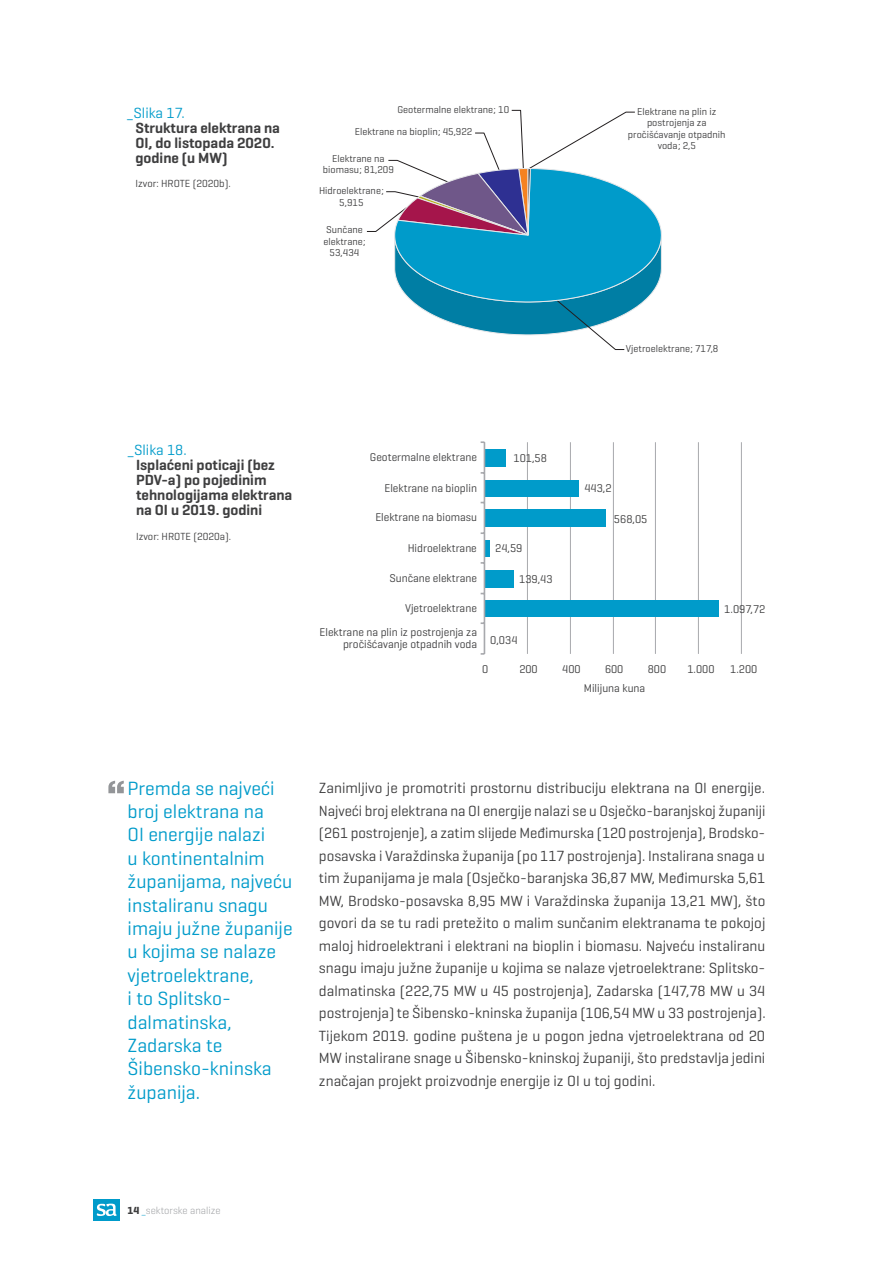
<style>
.page{position:relative;width:893px;height:1263px;background:#fff}
.page>*{position:absolute;margin:0;border:0;box-sizing:border-box;transform-origin:0 0}
.t1{font:19.5px/23.4px "Geogrotesque";color:#009bca}
.t2{font:15px/22.5px "Geogrotesque";color:#3e3e3f;text-align:justify}
.t3{font:600 15px/15px "Geogrotesque";color:#3e3e3f}
.t4{font:15px "Geogrotesque";color:#009bca}
.t5{font:11.4px/12.8px "Geogrotesque";color:#3e3e3f;text-align:right}
.t6{font:10.5px "Geogrotesque";color:#3e3e3f}
.t7{font:300 10.5px "Geogrotesque";color:#9d9fa2}
.t8{font:10.2px/11.4px "Geogrotesque";color:#3e3e3f;text-align:center}
.s1{font-weight:700;color:#3e3e3f}
.s2{color:#009bca}
</style>
<div class="page">
<div style="left:94px;top:1199px;width:26px;height:21px;background:#009bca"></div>
<svg style="left:97px;top:1203px;width:20px;height:13px"></svg>
<svg style="left:366px;top:110px;width:296px;height:240px"></svg>
<hr style="left:527px;top:442px;width:1px;height:212px;background:#a8a9ad">
<hr style="left:570px;top:442px;width:1px;height:212px;background:#a8a9ad">
<hr style="left:613px;top:442px;width:1px;height:212px;background:#a8a9ad">
<hr style="left:655px;top:442px;width:1px;height:212px;background:#a8a9ad">
<hr style="left:698px;top:442px;width:1px;height:212px;background:#a8a9ad">
<hr style="left:741px;top:442px;width:1px;height:212px;background:#a8a9ad">
<div style="left:484px;top:600px;width:235px;height:17px;background:#009bca"></div>
<div style="left:484px;top:570px;width:30px;height:18px;background:#009bca"></div>
<svg style="left:485px;top:540px;width:5px;height:17px"></svg>
<div style="left:484px;top:509px;width:122px;height:18px;background:#009bca"></div>
<div style="left:484px;top:480px;width:95px;height:17px;background:#009bca"></div>
<div style="left:484px;top:449px;width:22px;height:18px;background:#009bca"></div>
<hr style="left:484px;top:442px;width:1px;height:212px;background:#a8a9ad">
<svg style="left:108px;top:781px;width:16px;height:12px"></svg>
<p class="t4" style="left:127px;top:103px;width:59px">_Slika 17.</p>
<p class="t3" style="left:135px;top:120px;width:146px">Struktura elektrana na<br>OI, do listopada 2020. godine (u MW)</p>
<p class="t6" style="left:135px;top:177px;width:97px">Izvor: HROTE (2020b).</p>
<p class="t8" style="left:397px;top:105px;width:113px">Geotermalne elektrane; 10</p>
<p class="t8" style="left:355px;top:127px;width:119px">Elektrane na bioplin; 45,922</p>
<p class="t8" style="left:323px;top:154px;width:73px">Elektrane na biomasu; 81,209</p>
<p class="t8" style="left:319px;top:186px;width:66px">Hidroelektrane;<br>5,915</p>
<p class="t8" style="left:323px;top:225px;width:44px">Sunčane elektrane;<br>53,434</p>
<p class="t8" style="left:628px;top:107px;width:99px">Elektrane na plin iz postrojenja za pročišćavanje otpadnih voda; 2,5</p>
<p class="t8" style="left:626px;top:343px;width:94px">Vjetroelektrane; 717,8</p>
<p class="t4" style="left:128px;top:441px;width:61px">_Slika 18.</p>
<p class="t3" style="left:136px;top:457px;width:158px">Isplaćeni poticaji (bez<br>PDV-a) po pojedinim tehnologijama elektrana na OI u 2019. godini</p>
<p class="t6" style="left:136px;top:530px;width:97px">Izvor: HROTE (2020a).</p>
<p class="t5" style="left:370px;top:452px;width:108px">Geotermalne elektrane</p>
<p class="t5" style="left:513px;top:453px;width:35px">101,58</p>
<p class="t5" style="left:384px;top:483px;width:94px">Elektrane na bioplin</p>
<p class="t5" style="left:375px;top:512px;width:103px">Elektrane na biomasu</p>
<p class="t5" style="left:408px;top:543px;width:71px">Hidroelektrane</p>
<p class="t5" style="left:389px;top:572px;width:89px">Sunčane elektrane</p>
<p class="t5" style="left:405px;top:603px;width:73px">Vjetroelektrane</p>
<p class="t5" style="left:320px;top:626px;width:159px">Elektrane na plin iz postrojenja za pročišćavanje otpadnih voda</p>
<p class="t5" style="left:495px;top:543px;width:29px">24,59</p>
<p class="t5" style="left:519px;top:573px;width:35px">139,43</p>
<p class="t5" style="left:490px;top:634px;width:29px">0,034</p>
<p class="t5" style="left:584px;top:483px;width:29px">443,2</p>
<p class="t5" style="left:614px;top:513px;width:35px">568,05</p>
<p class="t5" style="left:482px;top:664px;width:8px">0</p>
<p class="t5" style="left:519px;top:664px;width:20px">200</p>
<p class="t5" style="left:562px;top:664px;width:20px">400</p>
<p class="t5" style="left:605px;top:664px;width:20px">600</p>
<p class="t5" style="left:648px;top:664px;width:20px">800</p>
<p class="t5" style="left:687px;top:664px;width:29px">1.000</p>
<p class="t5" style="left:584px;top:682px;width:63px">Milijuna kuna</p>
<p class="t5" style="left:724px;top:603px;width:43px">1.097,72</p>
<p class="t5" style="left:730px;top:664px;width:29px">1.200</p>
<p class="t1" style="left:128px;top:775px;width:167px">Premda se najveći broj elektrana na<br>OI energije nalazi<br>u kontinentalnim županijama, najveću instaliranu snagu imaju južne županije u kojima se nalaze vjetroelektrane,<br>i to Splitsko&shy;dalmatinska,<br>Zadarska te<br>Šibensko-kninska županija.</p>
<p class="t2" style="left:319px;top:776px;width:448px">Zanimljivo je promotriti prostornu distribuciju elektrana na OI energije.<br>Najveći broj elektrana na OI energije nalazi se u Osječko-baranjskoj županiji (261 postrojenje), a zatim slijede Međimurska (120 postrojenja), Brodsko&shy;posavska i Varaždinska županija (po 117 postrojenja). Instalirana snaga u tim županijama je mala (Osječko-baranjska 36,87 MW, Međimurska 5,61<br>MW, Brodsko-posavska 8,95 MW i Varaždinska županija 13,21 MW), što govori da se tu radi pretežito o malim sunčanim elektranama te pokojoj maloj hidroelektrani i elektrani na bioplin i biomasu. Najveću instaliranu snagu imaju južne županije u kojima se nalaze vjetroelektrane: Splitsko&shy;dalmatinska (222,75 MW u 45 postrojenja), Zadarska (147,78 MW u 34 postrojenja) te Šibensko-kninska županija (106,54 MW u 33 postrojenja).<br>Tijekom 2019. godine puštena je u pogon jedna vjetroelektrana od 20<br>MW instalirane snage u Šibensko-kninskoj županiji, što predstavlja jedini značajan projekt proizvodnje energije iz OI u toj godini.</p>
<p class="t7" style="left:128px;top:1204px;width:95px"><span class="s1">14</span> <span class="s2">_</span>sektorske analize</p>
</div>
